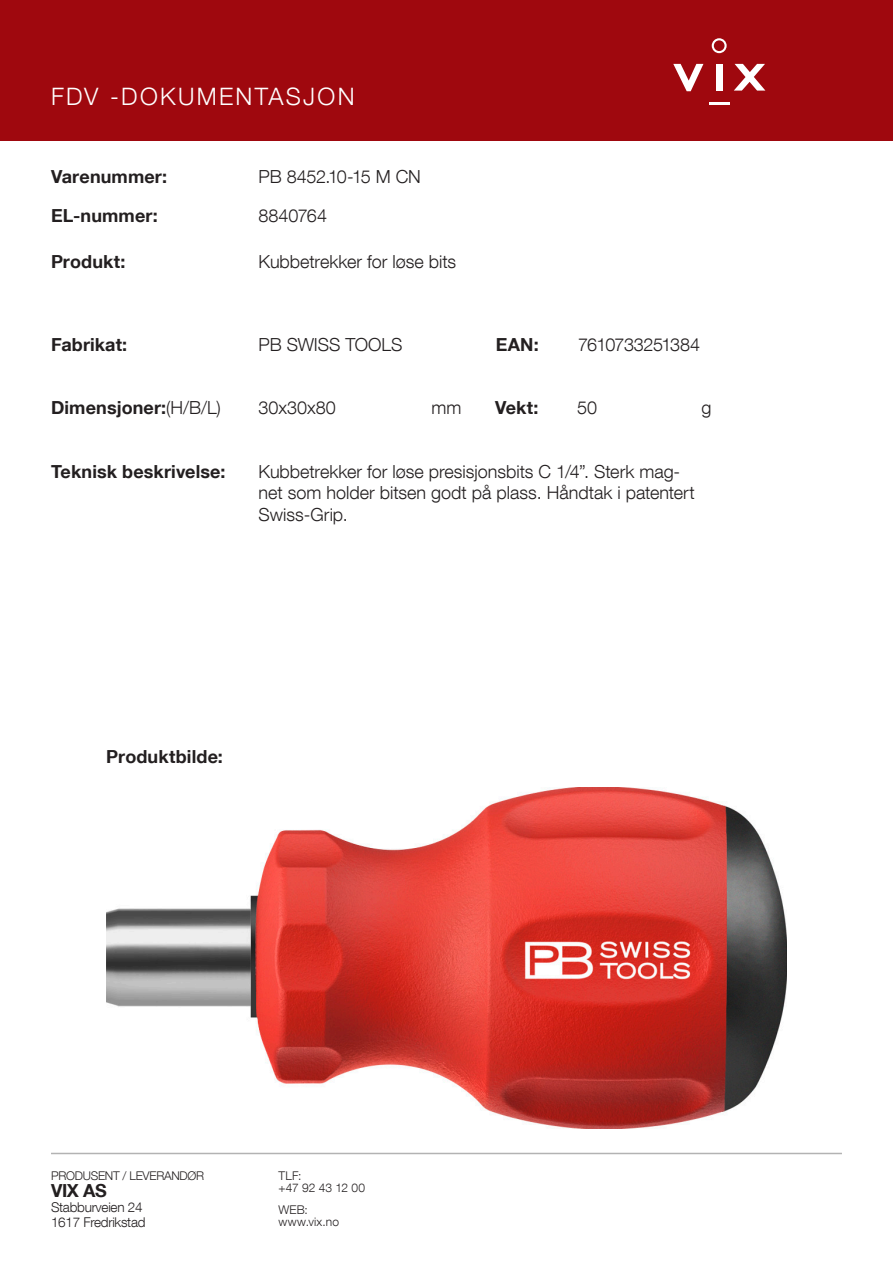
<style>
.page{position:relative;width:893px;height:1263px;background:#fff}
.page>*{position:absolute;margin:0;border:0;box-sizing:border-box;transform-origin:0 0}
.t1{font:300 24px "Helvetica Neue LT Com";letter-spacing:.095em;color:#fff}
.t2{font:300 18px/21.6px "Helvetica Neue LT Com";color:#231f20}
.t3{font:700 18px "Helvetica Neue LT Com";letter-spacing:.005em;color:#231f20}
.t4{font:300 18px "Helvetica Neue LT Com";letter-spacing:-.04em;color:#231f20}
.t5{font:300 13.5px "Helvetica Neue LT Com";letter-spacing:-.02em;color:#231f20}
.t6{font:300 12px "Helvetica Neue LT Com";letter-spacing:-.02em;color:#231f20}
.s1{font-weight:300}
</style>
<div class="page">
<div style="left:0;top:0;width:893px;height:140px;background:#9f080e"></div>
<hr style="left:51px;top:1153px;width:791px;height:1px;background:#b3b3b3">
<svg style="left:673px;top:64px;width:30px;height:27px"></svg>
<div style="left:716px;top:64px;width:6px;height:27px;background:#fff"></div>
<svg style="left:734px;top:64px;width:31px;height:27px"></svg>
<svg style="left:712px;top:38px;width:15px;height:15px"></svg>
<hr style="left:709px;top:102px;width:20px;height:3px;background:#fff">
<img style="left:106px;top:788px;width:681px;height:340px">
<p class="t1" style="left:51px;top:81px;width:305px">FDV -DOKUMENTASJON</p>
<p class="t3" style="left:51px;top:165px;width:118px">Varenummer:</p>
<p class="t3" style="left:51px;top:204px;width:108px">EL-nummer:</p>
<p class="t2" style="left:259px;top:165px;width:164px">PB 8452.10-15 M CN</p>
<p class="t2" style="left:259px;top:204px;width:70px">8840764</p>
<p class="t3" style="left:51px;top:250px;width:76px">Produkt:</p>
<p class="t2" style="left:259px;top:250px;width:199px">Kubbetrekker for løse bits</p>
<p class="t3" style="left:51px;top:333px;width:78px">Fabrikat:</p>
<p class="t2" style="left:259px;top:333px;width:145px">PB SWISS TOOLS</p>
<p class="t3" style="left:496px;top:333px;width:45px">EAN:</p>
<p class="t4" style="left:578px;top:334px;width:124px">7610733251384</p>
<p class="t3" style="left:51px;top:397px;width:171px">Dimensjoner:<span class="s1">(H/B/L)</span></p>
<p class="t2" style="left:259px;top:397px;width:79px">30x30x80</p>
<p class="t2" style="left:432px;top:397px;width:31px">mm</p>
<p class="t3" style="left:495px;top:397px;width:45px">Vekt:</p>
<p class="t2" style="left:577px;top:397px;width:21px">50</p>
<p class="t2" style="left:702px;top:397px;width:12px">g</p>
<p class="t3" style="left:51px;top:460px;width:176px">Teknisk beskrivelse:</p>
<p class="t2" style="left:259px;top:460px;width:438px">Kubbetrekker for løse presisjonsbits C 1/4”. Sterk mag&shy;net som holder bitsen godt på plass. Håndtak i patentert<br>Swiss-Grip.</p>
<p class="t3" style="left:106px;top:746px;width:118px">Produktbilde:</p>
<p class="t6" style="left:51px;top:1168px;width:155px">PRODUSENT / LEVERANDØR</p>
<p class="t3" style="left:51px;top:1179px;width:57px">VIX AS</p>
<p class="t5" style="left:51px;top:1198px;width:93px">Stabburveien 24</p>
<p class="t5" style="left:51px;top:1213px;width:96px">1617 Fredrikstad</p>
<p class="t6" style="left:279px;top:1168px;width:25px">TLF:</p>
<p class="t6" style="left:279px;top:1180px;width:88px">+47 92 43 12 00</p>
<p class="t6" style="left:279px;top:1202px;width:31px">WEB:</p>
<p class="t6" style="left:279px;top:1214px;width:62px">www.vix.no</p>
</div>
